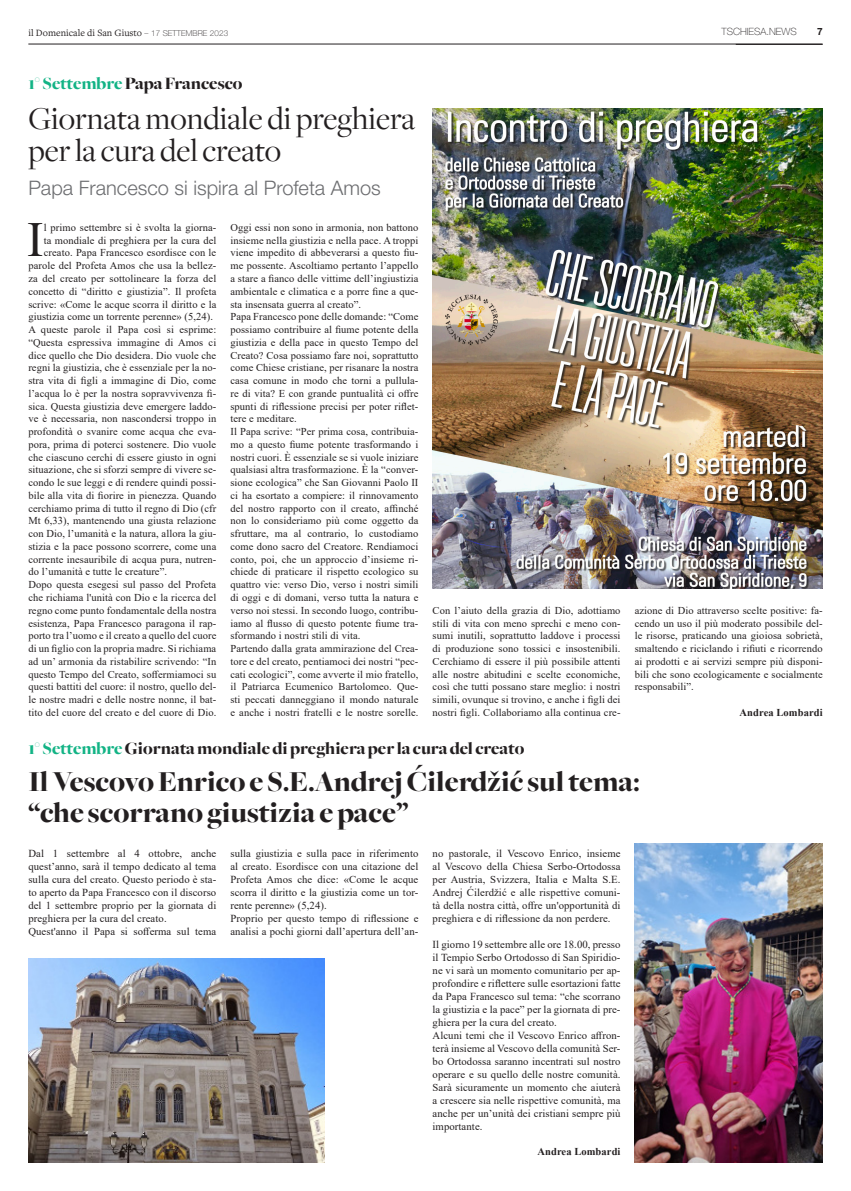
<style>
.page{position:relative;width:851px;height:1191px;background:#fff}
.page>*{position:absolute;margin:0;border:0;box-sizing:border-box;transform-origin:0 0}
.t1{font:49px "Times New Roman";color:#231f20}
.t2{font:33px "Freight Disp";color:#231f20}
.t3{font:900 30px "Freight Big";color:#231f20}
.t4{font:300 20px "Helvetica Neue LT Std";color:#6c6d70}
.t5{font:900 18px "Freight Big";color:#231f20}
.t6{font:10.7px/13px "Times New Roman";letter-spacing:.01em;color:#231f20;text-align:justify}
.t7{font:10.5px/12.8px "Times New Roman";letter-spacing:.01em;color:#231f20;text-align:justify}
.t8{font:700 10.5px "Times New Roman";letter-spacing:.01em;color:#231f20}
.t9{font:10px "Freight Text Pro";color:#231f20}
.t10{font:100 10px "Helvetica Neue LT Std";color:#231f20}
.t11{font:700 10px "Helvetica Neue LT Std";color:#231f20}
.s1{font-family:"Helvetica Neue LT Std";font-weight:100;font-size:8px}
.s2{color:#12b385}
</style>
<div class="page">
<hr style="left:28px;top:44px;width:794px;height:1px;background:#231f20">
<img style="left:432px;top:108px;width:390px;height:480px">
<img style="left:28px;top:958px;width:296px;height:204px">
<img style="left:634px;top:843px;width:188px;height:319px">
<p class="t9" style="left:28px;top:26px;width:201px">il Domenicale di San Giusto <span class="s1">– 17 SETTEMBRE 2023</span></p>
<p class="t10" style="left:721px;top:26px;width:77px">TSCHIESA.NEWS</p>
<p class="t11" style="left:816px;top:26px;width:7px">7</p>
<p class="t5" style="left:28px;top:74px;width:216px"><span class="s2">1° Settembre</span> Papa Francesco</p>
<p class="t2" style="left:28px;top:100px;width:388px">Giornata mondiale di preghiera</p>
<p class="t2" style="left:28px;top:132px;width:254px">per la cura del creato</p>
<p class="t4" style="left:28px;top:175px;width:354px">Papa Francesco si ispira al Profeta Amos</p>
<p class="t7" style="left:230px;top:221px;width:189px">Oggi essi non sono in armonia, non battono insieme nella giustizia e nella pace. A troppi viene impedito di abbeverarsi a questo fiu&shy;me possente. Ascoltiamo pertanto l’appello a stare a fianco delle vittime dell’ingiustizia ambientale e climatica e a porre fine a que&shy;sta insensata guerra al creato”.</p>
<p class="t7" style="left:230px;top:310px;width:189px">Papa Francesco pone delle domande: “Come possiamo contribuire al fiume potente della giustizia e della pace in questo Tempo del Creato? Cosa possiamo fare noi, soprattutto come Chiese cristiane, per risanare la nostra casa comune in modo che torni a pullula&shy;re di vita? E con grande puntualità ci offre spunti di riflessione precisi per poter riflet&shy;tere e meditare.</p>
<p class="t7" style="left:230px;top:425px;width:189px">Il Papa scrive: “Per prima cosa, contribuia&shy;mo a questo fiume potente trasformando i nostri cuori. È essenziale se si vuole iniziare qualsiasi altra trasformazione. È la “conver&shy;sione ecologica” che San Giovanni Paolo II ci ha esortato a compiere: il rinnovamento del nostro rapporto con il creato, affinché non lo consideriamo più come oggetto da sfruttare, ma al contrario, lo custodiamo come dono sacro del Creatore. Rendiamoci conto, poi, che un approccio d’insieme ri&shy;chiede di praticare il rispetto ecologico su quattro vie: verso Dio, verso i nostri simili di oggi e di domani, verso tutta la natura e verso noi stessi. In secondo luogo, contribu&shy;iamo al flusso di questo potente fiume tra&shy;sformando i nostri stili di vita.</p>
<p class="t7" style="left:230px;top:642px;width:189px">Partendo dalla grata ammirazione del Crea&shy;tore e del creato, pentiamoci dei nostri “pec&shy;cati ecologici”, come avverte il mio fratello, il Patriarca Ecumenico Bartolomeo. Que&shy;sti peccati danneggiano il mondo naturale e anche i nostri fratelli e le nostre sorelle.</p>
<p class="t1" style="left:27px;top:205px;width:18px">I</p>
<p class="t7" style="left:44px;top:221px;width:174px">l primo settembre si è svolta la giorna-</p>
<p class="t7" style="left:44px;top:233px;width:174px">ta mondiale di preghiera per la cura del</p>
<p class="t7" style="left:44px;top:246px;width:174px">creato. Papa Francesco esordisce con le</p>
<p class="t7" style="left:28px;top:259px;width:189px">parole del Profeta Amos che usa la bellez-</p>
<p class="t7" style="left:28px;top:272px;width:189px">za del creato per sottolineare la forza del</p>
<p class="t7" style="left:28px;top:284px;width:189px">concetto di “diritto e giustizia”. Il profeta</p>
<p class="t7" style="left:28px;top:297px;width:189px">scrive: «Come le acque scorra il diritto e la</p>
<p class="t7" style="left:28px;top:310px;width:186px">giustizia come un torrente perenne» (5,24).</p>
<p class="t7" style="left:28px;top:323px;width:189px">A queste parole il Papa così si esprime: “Questa espressiva immagine di Amos ci dice quello che Dio desidera. Dio vuole che regni la giustizia, che è essenziale per la no&shy;stra vita di figli a immagine di Dio, come l’acqua lo è per la nostra sopravvivenza fi&shy;sica. Questa giustizia deve emergere laddo&shy;ve è necessaria, non nascondersi troppo in profondità o svanire come acqua che eva&shy;pora, prima di poterci sostenere. Dio vuole che ciascuno cerchi di essere giusto in ogni situazione, che si sforzi sempre di vivere se&shy;condo le sue leggi e di rendere quindi possi&shy;bile alla vita di fiorire in pienezza. Quando cerchiamo prima di tutto il regno di Dio (cfr Mt 6,33), mantenendo una giusta relazione con Dio, l’umanità e la natura, allora la giu&shy;stizia e la pace possono scorrere, come una corrente inesauribile di acqua pura, nutren&shy;do l’umanità e tutte le creature”.</p>
<p class="t7" style="left:28px;top:578px;width:189px">Dopo questa esegesi sul passo del Profeta che richiama l'unità con Dio e la ricerca del regno come punto fondamentale della nostra esistenza, Papa Francesco paragona il rap&shy;porto tra l’uomo e il creato a quello del cuore di un figlio con la propria madre. Si richiama ad un’ armonia da ristabilire scrivendo: “In questo Tempo del Creato, soffermiamoci su questi battiti del cuore: il nostro, quello del&shy;le nostre madri e delle nostre nonne, il bat&shy;tito del cuore del creato e del cuore di Dio.</p>
<p class="t7" style="left:432px;top:603px;width:189px">Con l’aiuto della grazia di Dio, adottiamo stili di vita con meno sprechi e meno con&shy;sumi inutili, soprattutto laddove i processi di produzione sono tossici e insostenibili.<br>Cerchiamo di essere il più possibile attenti alle nostre abitudini e scelte economiche, così che tutti possano stare meglio: i nostri simili, ovunque si trovino, e anche i figli dei nostri figli. Collaboriamo alla continua cre-</p>
<p class="t7" style="left:634px;top:603px;width:189px">azione di Dio attraverso scelte positive: fa&shy;cendo un uso il più moderato possibile del&shy;le risorse, praticando una gioiosa sobrietà, smaltendo e riciclando i rifiuti e ricorrendo ai prodotti e ai servizi sempre più disponi&shy;bili che sono ecologicamente e socialmente responsabili”.</p>
<p class="t8" style="left:739px;top:704px;width:84px">Andrea Lombardi</p>
<p class="t5" style="left:28px;top:738px;width:497px"><span class="s2">1° Settembre</span> Giornata mondiale di preghiera per la cura del creato</p>
<p class="t3" style="left:28px;top:765px;width:613px">Il Vescovo Enrico e S.E.Andrej Ćilerdžić sul tema:</p>
<p class="t3" style="left:28px;top:796px;width:381px">“che scorrano giustizia e pace”</p>
<p class="t6" style="left:28px;top:846px;width:189px">Dal 1 settembre al 4 ottobre, anche quest’anno, sarà il tempo dedicato al tema sulla cura del creato. Questo periodo è sta&shy;to aperto da Papa Francesco con il discorso del 1 settembre proprio per la giornata di preghiera per la cura del creato.</p>
<p class="t6" style="left:28px;top:924px;width:189px">Quest'anno il Papa si sofferma sul tema</p>
<p class="t6" style="left:230px;top:846px;width:189px">sulla giustizia e sulla pace in riferimento al creato. Esordisce con una citazione del Profeta Amos che dice: «Come le acque scorra il diritto e la giustizia come un tor&shy;rente perenne» (5,24).</p>
<p class="t6" style="left:230px;top:911px;width:189px">Proprio per questo tempo di riflessione e analisi a pochi giorni dall’apertura dell’an-</p>
<p class="t6" style="left:432px;top:846px;width:189px">no pastorale, il Vescovo Enrico, insieme al Vescovo della Chiesa Serbo-Ortodossa per Austria, Svizzera, Italia e Malta S.E.<br>Andrej Ćilerdžić e alle rispettive comuni&shy;tà della nostra città, offre un'opportunità di preghiera e di riflessione da non perdere.</p>
<p class="t6" style="left:432px;top:937px;width:189px">Il giorno 19 settembre alle ore 18.00, presso il Tempio Serbo Ortodosso di San Spiridio&shy;ne vi sarà un momento comunitario per ap&shy;profondire e riflettere sulle esortazioni fatte da Papa Francesco sul tema: “che scorrano la giustizia e la pace” per la giornata di pre&shy;ghiera per la cura del creato.</p>
<p class="t6" style="left:432px;top:1028px;width:189px">Alcuni temi che il Vescovo Enrico affron&shy;terà insieme al Vescovo della comunità Ser&shy;bo Ortodossa saranno incentrati sul nostro operare e su quello delle nostre comunità.<br>Sarà sicuramente un momento che aiuterà a crescere sia nelle rispettive comunità, ma anche per un’unità dei cristiani sempre più importante.</p>
<p class="t8" style="left:537px;top:1144px;width:84px">Andrea Lombardi</p>
</div>
